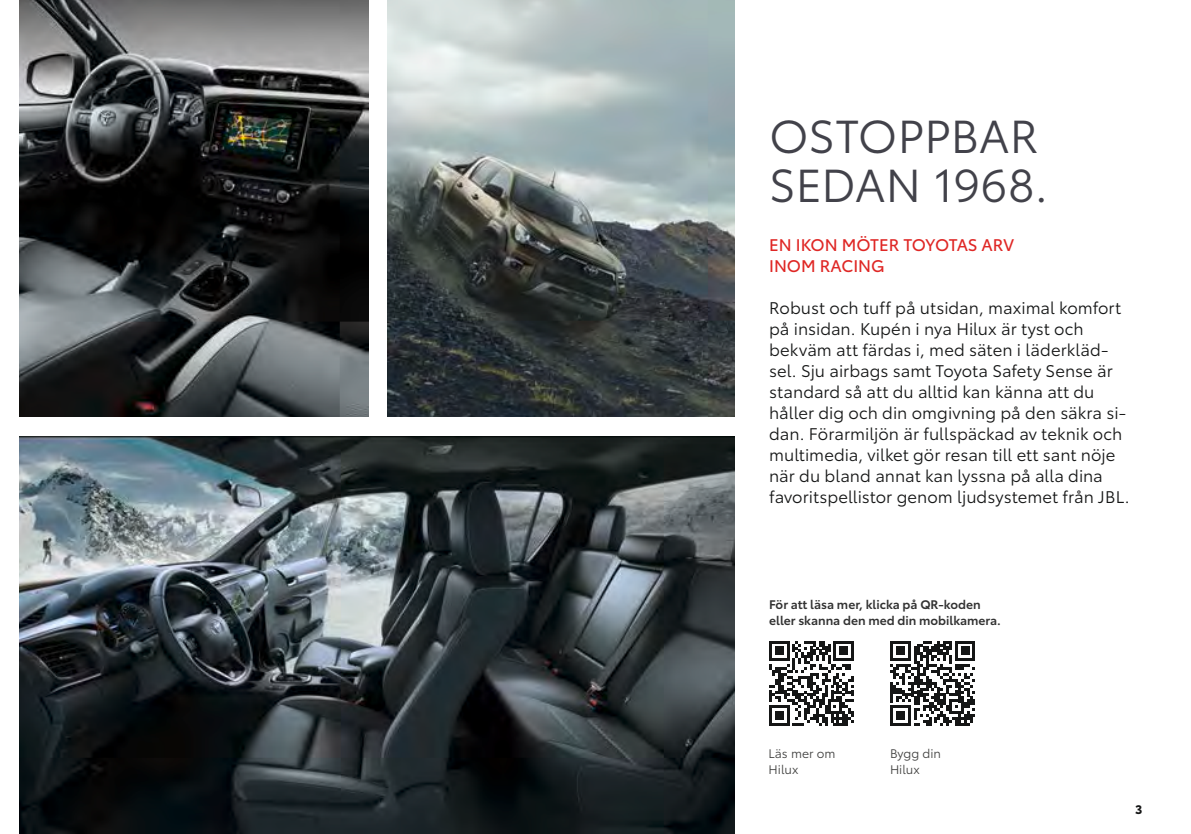
<style>
.page{position:relative;width:1191px;height:834px;background:#fff}
.page>*{position:absolute;margin:0;border:0;box-sizing:border-box;transform-origin:0 0}
.t1{font:45.5px/48.6px "Toyota Type";color:#42424a}
.t2{font:16.62px/21px "Toyota Type";color:#151616}
.t3{font:16.62px/21px "Toyota Type";color:#df2725}
.t4{font:600 12.25px/15.8px "Toyota Type";color:#323232}
.t5{font:12.25px/16.8px "Toyota Type";color:#414140}
.t6{font:700 12.25px "Toyota Type";color:#151616}
</style>
<div class="page">
<img style="left:20px;top:437px;width:714px;height:396px">
<img style="left:387px;top:0;width:347px;height:417px">
<svg style="left:769px;top:641px;width:85px;height:84px"></svg>
<svg style="left:890px;top:641px;width:85px;height:84px"></svg>
<img style="left:20px;top:0;width:348px;height:417px">
<h1 class="t1" style="left:769px;top:109px;width:280px">OSTOPPBAR<br>SEDAN 1968.</h1>
<p class="t3" style="left:769px;top:233px;width:246px">EN IKON MÖTER TOYOTAS ARV<br>INOM RACING</p>
<p class="t2" style="left:769px;top:296px;width:362px">Robust och tuff på utsidan, maximal komfort på insidan. Kupén i nya Hilux är tyst och bekväm att färdas i, med säten i läderkläd&shy;sel. Sju airbags samt Toyota Safety Sense är standard så att du alltid kan känna att du håller dig och din omgivning på den säkra si&shy;dan. Förarmiljön är fullspäckad av teknik och multimedia, vilket gör resan till ett sant nöje när du bland annat kan lyssna på alla dina favoritspellistor genom ljudsystemet från JBL.</p>
<p class="t4" style="left:769px;top:596px;width:233px">För att läsa mer, klicka på QR-koden eller skanna den med din mobilkamera.</p>
<p class="t5" style="left:768px;top:743px;width:68px">Läs mer om<br>Hilux</p>
<p class="t5" style="left:890px;top:743px;width:53px">Bygg din<br>Hilux</p>
<p class="t6" style="left:1135px;top:799px;width:9px">3</p>
</div>
